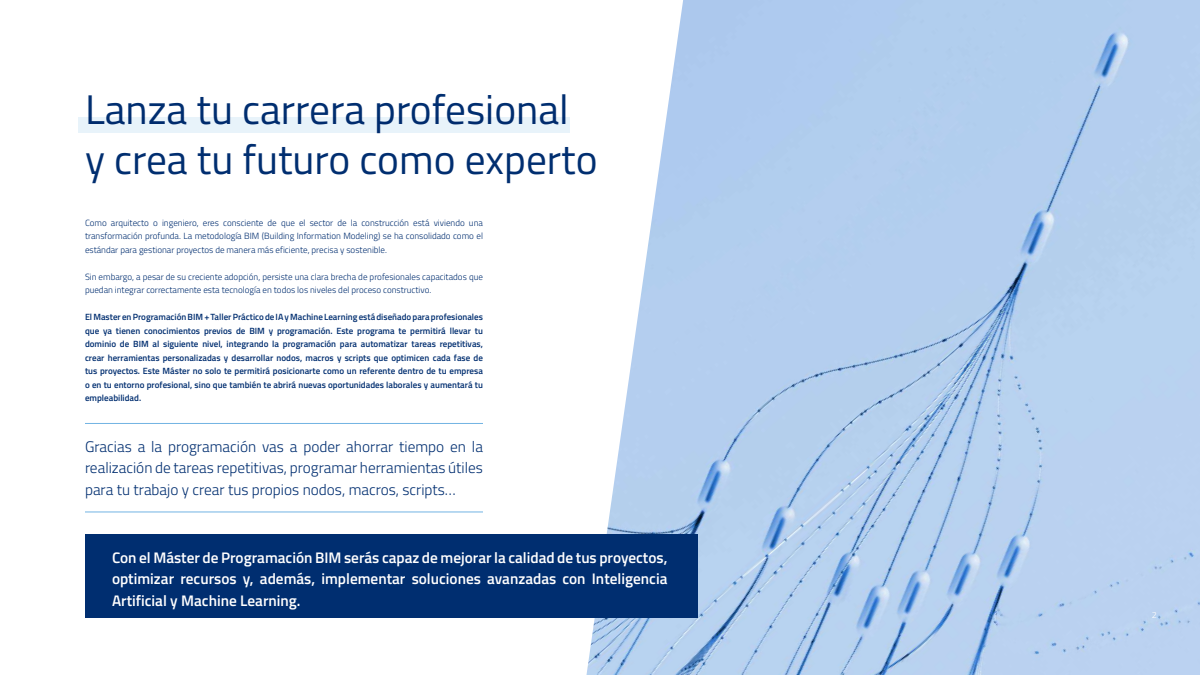
<style>
.page{position:relative;width:1200px;height:675px;background:#fff}
.page>*{position:absolute;margin:0;border:0;box-sizing:border-box;transform-origin:0 0}
.t1{font:41.4px/49.7px "Titillium Web";color:#002e70}
.t2{font:600 15.3px/21.2px "Titillium Web";color:#fff;text-align:justify}
.t3{font:300 15.3px/21.2px "Titillium Web";color:#002e70;text-align:justify}
.t4{font:600 9px/13.5px "Titillium Web";color:#002e70;text-align:justify}
.t5{font:300 9px/13.5px "Titillium Web";color:#002e70;text-align:justify}
.t6{font:300 9px "Titillium Web";color:#fff}
</style>
<div class="page">
<div style="left:683px;top:0;width:517px;height:675px;background:#b4ceef"></div>
<svg style="left:85px;top:2px;width:598px;height:673px"></svg>
<div style="left:78px;top:117px;width:492px;height:16px;background:#e8f3fa"></div>
<div style="left:85px;top:534px;width:613px;height:84px;background:#002e70"></div>
<hr style="left:85px;top:423px;width:398px;height:1px;background:#72b3e3">
<hr style="left:85px;top:512px;width:398px;height:1px;background:#72b3e3">
<h1 class="t1" style="left:85px;top:83px;width:514px">Lanza tu carrera profesional y crea tu futuro como experto</h1>
<p class="t5" style="left:85px;top:216px;width:400px">Como arquitecto o ingeniero, eres consciente de que el sector de la construcción está viviendo una transformación profunda. La metodología BIM (Building Information Modeling) se ha consolidado como el estándar para gestionar proyectos de manera más eficiente, precisa y sostenible.</p>
<p class="t5" style="left:85px;top:270px;width:399px">Sin embargo, a pesar de su creciente adopción, persiste una clara brecha de profesionales capacitados que puedan integrar correctamente esta tecnología en todos los niveles del proceso constructivo.</p>
<p class="t4" style="left:85px;top:310px;width:400px">El Master en Programación BIM + Taller Práctico de IA y Machine Learning está diseñado para profesionales que ya tienen conocimientos previos de BIM y programación. Este programa te permitirá llevar tu dominio de BIM al siguiente nivel, integrando la programación para automatizar tareas repetitivas, crear herramientas personalizadas y desarrollar nodos, macros y scripts que optimicen cada fase de tus proyectos. Este Máster no solo te permitirá posicionarte como un referente dentro de tu empresa o en tu entorno profesional, sino que también te abrirá nuevas oportunidades laborales y aumentará tu empleabilidad.</p>
<h2 class="t3" style="left:85px;top:435px;width:400px">Gracias a la programación vas a poder ahorrar tiempo en la realización de tareas repetitivas, programar herramientas útiles para tu trabajo y crear tus propios nodos, macros, scripts…</h2>
<h2 class="t2" style="left:112px;top:546px;width:557px">Con el Máster de Programación BIM serás capaz de mejorar la calidad de tus proyectos, optimizar recursos y, además, implementar soluciones avanzadas con Inteligencia Artificial y Machine Learning.</h2>
<p class="t6" style="left:1152px;top:608px;width:7px">2</p>
</div>
